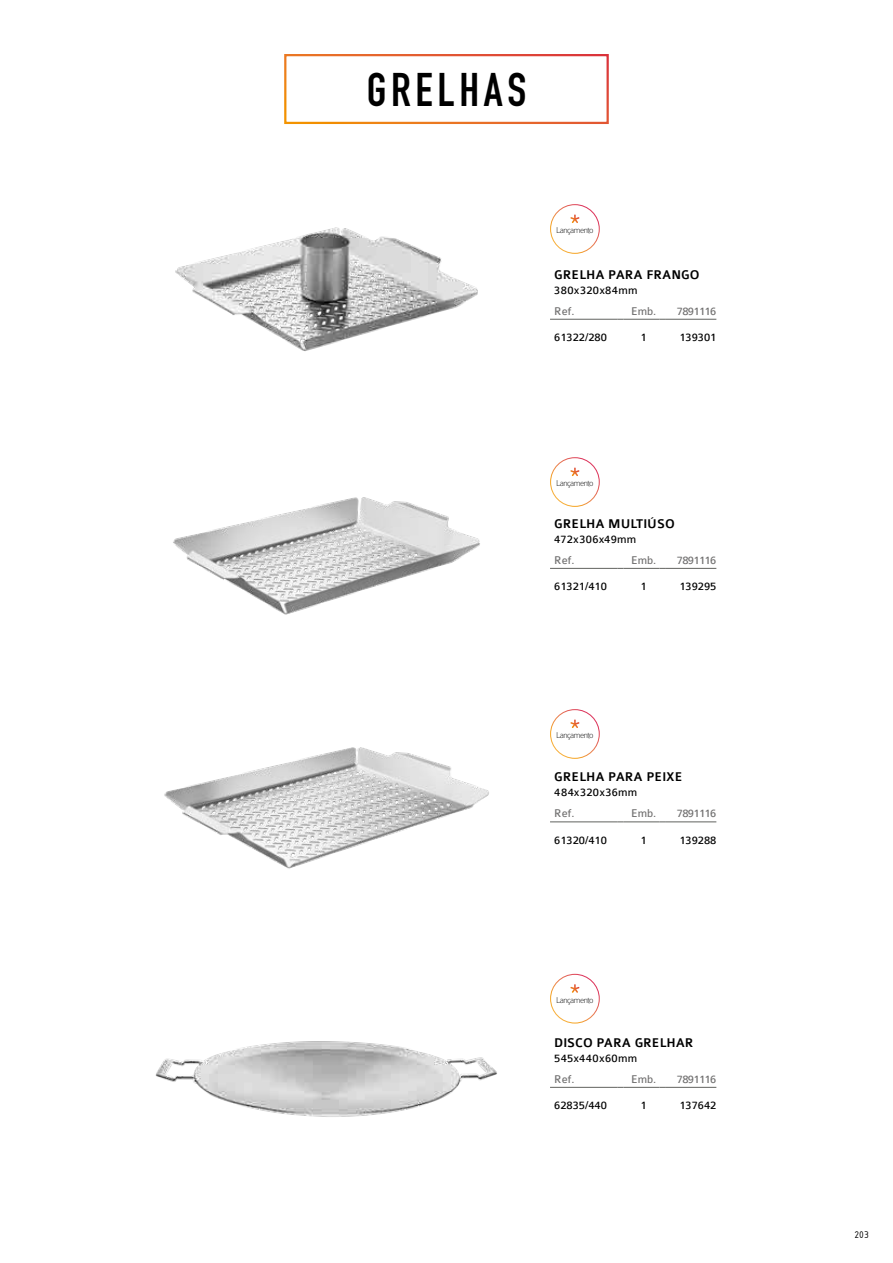
<style>
.page{position:relative;width:893px;height:1263px;background:#fff}
.page>*{position:absolute;margin:0;border:0;box-sizing:border-box;transform-origin:0 0}
.t1{font:46.5px "DIN Engschrift Std";letter-spacing:.1em;color:#000}
.t2{font:23.85px "ISOCPEUR";color:#fff}
.t3{font:500 13.5px "Colaborate";color:#000}
.t4{font:12px "Colaborate";color:#000}
.t5{font:12px "Colaborate";letter-spacing:-.05em;color:#706f6f}
.t6{font:12px "Colaborate";letter-spacing:.025em;color:#000}
.t7{font:12px "Colaborate";letter-spacing:.02em;color:#000}
.t8{font:12px "Colaborate";letter-spacing:.03em;color:#000}
.t9{font:10.5px "ISOCPEUR";color:#000}
.t10{font:100 9px "Colaborate";letter-spacing:-.06em;color:#000}
</style>
<div class="page">
<img style="left:175px;top:227px;width:303px;height:124px">
<img style="left:173px;top:497px;width:307px;height:118px">
<img style="left:164px;top:747px;width:325px;height:122px">
<img style="left:155px;top:1041px;width:342px;height:76px">
<div style="left:284px;top:54px;width:325px;height:70px;border:2px solid #fff"></div>
<hr style="left:550px;top:319px;width:67px;height:1px;background:#61625f">
<hr style="left:624px;top:319px;width:35px;height:1px;background:#61625f">
<hr style="left:666px;top:319px;width:50px;height:1px;background:#61625f">
<hr style="left:550px;top:568px;width:67px;height:1px;background:#61625f">
<hr style="left:624px;top:568px;width:35px;height:1px;background:#61625f">
<hr style="left:666px;top:568px;width:50px;height:1px;background:#61625f">
<hr style="left:550px;top:822px;width:67px;height:1px;background:#61625f">
<hr style="left:624px;top:822px;width:35px;height:1px;background:#61625f">
<hr style="left:666px;top:822px;width:50px;height:1px;background:#61625f">
<hr style="left:550px;top:1087px;width:67px;height:1px;background:#61625f">
<hr style="left:624px;top:1087px;width:35px;height:1px;background:#61625f">
<hr style="left:666px;top:1087px;width:50px;height:1px;background:#61625f">
<div style="left:550px;top:204px;width:50px;height:50px;border:1px solid #fff;border-radius:50%"></div>
<div style="left:550px;top:457px;width:50px;height:50px;border:1px solid #fff;border-radius:50%"></div>
<div style="left:550px;top:709px;width:50px;height:50px;border:1px solid #fff;border-radius:50%"></div>
<div style="left:550px;top:974px;width:50px;height:49px;border:1px solid #fff;border-radius:50%"></div>
<h1 class="t1" style="left:367px;top:62px;width:161px">GRELHAS</h1>
<h2 class="t2" style="left:569px;top:203px;width:14px">*</h2>
<p class="t10" style="left:556px;top:226px;width:39px">Lançamento</p>
<p class="t3" style="left:554px;top:267px;width:147px">GRELHA PARA FRANGO</p>
<p class="t6" style="left:554px;top:284px;width:85px">380x320x84mm</p>
<p class="t5" style="left:554px;top:305px;width:22px">Ref.</p>
<p class="t5" style="left:631px;top:305px;width:27px">Emb.</p>
<p class="t5" style="left:677px;top:305px;width:41px">7891116</p>
<p class="t4" style="left:554px;top:331px;width:54px">61322/280</p>
<p class="t4" style="left:641px;top:331px;width:8px">1</p>
<p class="t4" style="left:679px;top:331px;width:39px">139301</p>
<h2 class="t2" style="left:569px;top:456px;width:14px">*</h2>
<p class="t10" style="left:556px;top:479px;width:39px">Lançamento</p>
<p class="t3" style="left:554px;top:516px;width:122px">GRELHA MULTIÚSO</p>
<p class="t7" style="left:554px;top:533px;width:83px">472x306x49mm</p>
<p class="t5" style="left:554px;top:554px;width:22px">Ref.</p>
<p class="t5" style="left:631px;top:554px;width:27px">Emb.</p>
<p class="t5" style="left:677px;top:554px;width:41px">7891116</p>
<p class="t4" style="left:554px;top:580px;width:54px">61321/410</p>
<p class="t4" style="left:641px;top:580px;width:8px">1</p>
<p class="t4" style="left:679px;top:580px;width:39px">139295</p>
<h2 class="t2" style="left:569px;top:708px;width:14px">*</h2>
<p class="t10" style="left:556px;top:731px;width:39px">Lançamento</p>
<p class="t3" style="left:554px;top:770px;width:130px">GRELHA PARA PEIXE</p>
<p class="t6" style="left:554px;top:786px;width:85px">484x320x36mm</p>
<p class="t5" style="left:554px;top:807px;width:22px">Ref.</p>
<p class="t5" style="left:631px;top:807px;width:27px">Emb.</p>
<p class="t5" style="left:677px;top:807px;width:41px">7891116</p>
<p class="t4" style="left:554px;top:834px;width:54px">61320/410</p>
<p class="t4" style="left:641px;top:834px;width:8px">1</p>
<p class="t4" style="left:679px;top:834px;width:39px">139288</p>
<h2 class="t2" style="left:569px;top:973px;width:14px">*</h2>
<p class="t10" style="left:556px;top:995px;width:39px">Lançamento</p>
<p class="t3" style="left:554px;top:1035px;width:141px">DISCO PARA GRELHAR</p>
<p class="t8" style="left:554px;top:1052px;width:84px">545x440x60mm</p>
<p class="t5" style="left:554px;top:1073px;width:22px">Ref.</p>
<p class="t5" style="left:631px;top:1073px;width:27px">Emb.</p>
<p class="t5" style="left:677px;top:1073px;width:41px">7891116</p>
<p class="t4" style="left:554px;top:1099px;width:54px">62835/440</p>
<p class="t4" style="left:641px;top:1099px;width:8px">1</p>
<p class="t4" style="left:679px;top:1099px;width:39px">137642</p>
<p class="t9" style="left:854px;top:1228px;width:16px">203</p>
</div>
